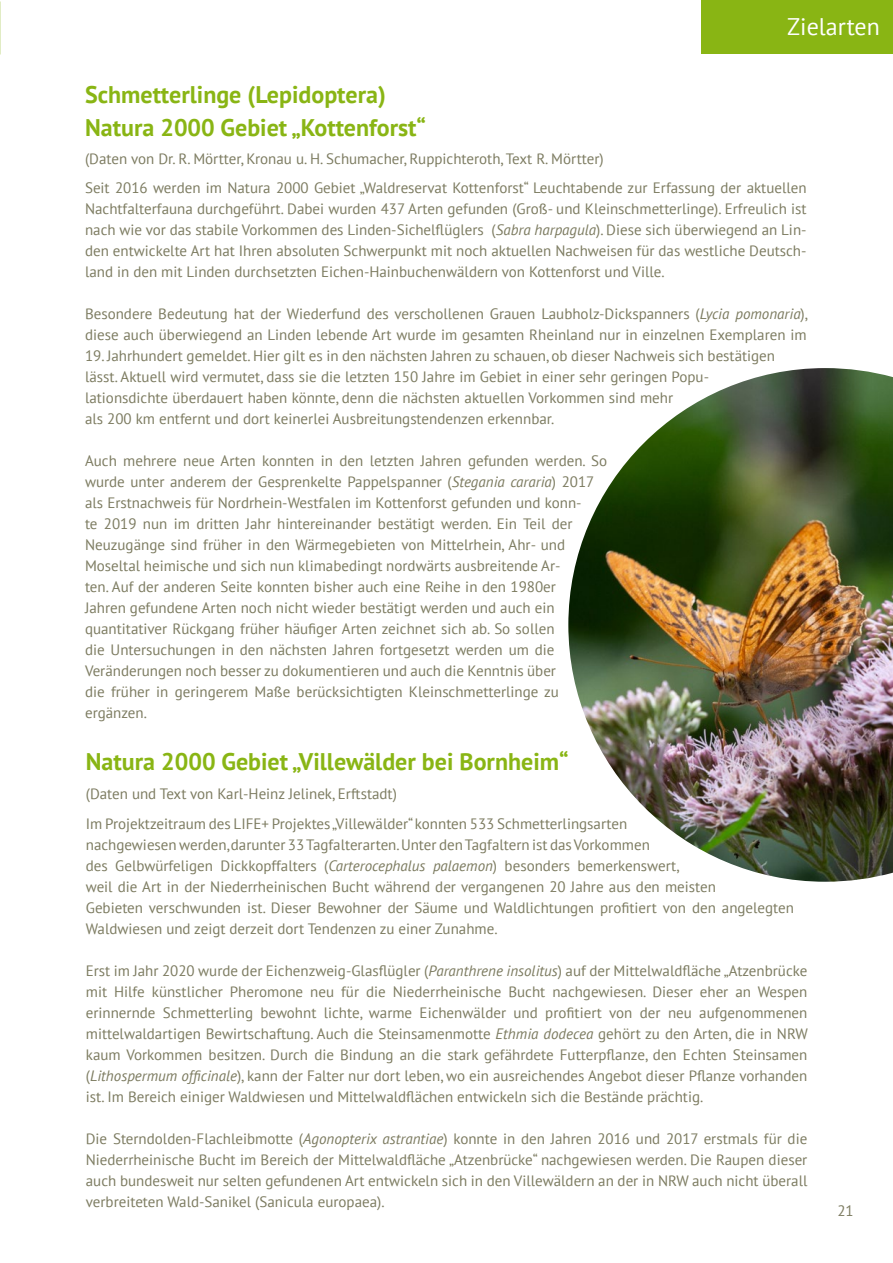
<style>
.page{position:relative;width:893px;height:1263px;background:#fff}
.page>*{position:absolute;margin:0;border:0;box-sizing:border-box;transform-origin:0 0}
.t1{font:700 24px "PT Sans";color:#89b514}
.subhead{font:24px "PT Sans";color:#fff}
.t2{font:15px/21px "PT Sans";color:#7c7b60}
.s1{font-style:italic}
</style>
<div class="page">
<div style="left:701px;top:0;width:192px;height:54px;background:#89b514"></div>
<img style="left:568px;top:368px;width:325px;height:514px">
<p class="subhead" style="left:787px;top:12px;width:94px">Zielarten</p>
<p class="t1" style="left:85px;top:79px;width:302px">Schmetterlinge (Lepidoptera)</p>
<p class="t1" style="left:85px;top:111px;width:342px">Natura 2000 Gebiet „Kottenforst“</p>
<p class="t2" style="left:85px;top:147px;width:520px">(Daten von Dr. R. Mörtter, Kronau u. H. Schumacher, Ruppichteroth, Text R. Mörtter)</p>
<p class="t2" style="left:85px;top:177px;width:723px;text-align:justify">Seit 2016 werden im Natura 2000 Gebiet „Waldreservat Kottenforst“ Leuchtabende zur Erfassung der aktuellen Nachtfalterfauna durchgeführt. Dabei wurden 437 Arten gefunden (Groß- und Kleinschmetterlinge). Erfreulich ist nach wie vor das stabile Vorkommen des Linden-Sichelflüglers (<span class="s1">Sabra harpagula</span>). Diese sich überwiegend an Lin&shy;den entwickelte Art hat Ihren absoluten Schwerpunkt mit noch aktuellen Nachweisen für das westliche Deutsch&shy;land in den mit Linden durchsetzten Eichen-Hainbuchenwäldern von Kottenforst und Ville.</p>
<p class="t2" style="left:85px;top:303px;width:724px">Besondere Bedeutung hat der Wiederfund des verschollenen Grauen Laubholz-Dickspanners (<span class="s1">Lycia pomonaria</span>), diese auch überwiegend an Linden lebende Art wurde im gesamten Rheinland nur in einzelnen Exemplaren im</p>
<p class="t2" style="left:85px;top:345px;width:692px">19. Jahrhundert gemeldet. Hier gilt es in den nächsten Jahren zu schauen, ob dieser Nachweis sich bestätigen lässt. Aktuell wird vermutet, dass sie die letzten 150 Jahre im Gebiet in einer sehr geringen Popu&shy;lationsdichte überdauert haben könnte, denn die nächsten aktuellen Vorkommen sind mehr<br>als 200 km entfernt und dort keinerlei Ausbreitungstendenzen erkennbar.</p>
<p class="t2" style="left:85px;top:450px;width:523px">Auch mehrere neue Arten konnten in den letzten Jahren gefunden werden. So wurde unter anderem der Gesprenkelte Pappelspanner (<span class="s1">Stegania cararia</span>) 2017 als Erstnachweis für Nordrhein-Westfalen im Kottenforst gefunden und konn-<br>te 2019 nun im dritten Jahr hintereinander bestätigt werden. Ein Teil der Neuzugänge sind früher in den Wärmegebieten von Mittelrhein, Ahr- und Moseltal heimische und sich nun klimabedingt nordwärts ausbreitende Ar-<br>ten. Auf der anderen Seite konnten bisher auch eine Reihe in den 1980er<br>Jahren gefundene Arten noch nicht wieder bestätigt werden und auch ein quantitativer Rückgang früher häufiger Arten zeichnet sich ab. So sollen<br>die Untersuchungen in den nächsten Jahren fortgesetzt werden um die Veränderungen noch besser zu dokumentieren und auch die Kenntnis über<br>die früher in geringerem Maße berücksichtigten Kleinschmetterlinge zu ergänzen.</p>
<p class="t1" style="left:86px;top:745px;width:484px">Natura 2000 Gebiet „Villewälder bei Bornheim“</p>
<p class="t2" style="left:86px;top:783px;width:313px">(Daten und Text von Karl-Heinz Jelinek, Erftstadt)</p>
<p class="t2" style="left:86px;top:812px;width:710px">Im Projektzeitraum des LIFE+ Projektes „Villewälder“ konnten 533 Schmetterlingsarten<br>nachgewiesen werden, darunter 33 Tagfalterarten. Unter den Tagfaltern ist das Vorkommen<br>des Gelbwürfeligen Dickkopffalters (<span class="s1">Carterocephalus palaemon</span>) besonders bemerkenswert,<br>weil die Art in der Niederrheinischen Bucht während der vergangenen 20 Jahre aus den meisten<br>Gebieten verschwunden ist. Dieser Bewohner der Säume und Waldlichtungen profitiert von den angelegten Waldwiesen und zeigt derzeit dort Tendenzen zu einer Zunahme.</p>
<p class="t2" style="left:86px;top:959px;width:723px;text-align:justify">Erst im Jahr 2020 wurde der Eichenzweig-Glasflügler (<span class="s1">Paranthrene insolitus</span>) auf der Mittelwaldfläche „Atzenbrücke mit Hilfe künstlicher Pheromone neu für die Niederrheinische Bucht nachgewiesen. Dieser eher an Wespen erinnernde Schmetterling bewohnt lichte, warme Eichenwälder und profitiert von der neu aufgenommenen mittelwaldartigen Bewirtschaftung. Auch die Steinsamenmotte <span class="s1">Ethmia dodecea</span> gehört zu den Arten, die in NRW kaum Vorkommen besitzen. Durch die Bindung an die stark gefährdete Futterpflanze, den Echten Steinsamen (<span class="s1">Lithospermum officinale</span>), kann der Falter nur dort leben, wo ein ausreichendes Angebot dieser Pflanze vorhanden ist. Im Bereich einiger Waldwiesen und Mittelwaldflächen entwickeln sich die Bestände prächtig.</p>
<p class="t2" style="left:86px;top:1127px;width:723px;text-align:justify">Die Sterndolden-Flachleibmotte (<span class="s1">Agonopterix astrantiae</span>) konnte in den Jahren 2016 und 2017 erstmals für die Niederrheinische Bucht im Bereich der Mittelwaldfläche „Atzenbrücke“ nachgewiesen werden. Die Raupen dieser auch bundesweit nur selten gefundenen Art entwickeln sich in den Villewäldern an der in NRW auch nicht überall verbreiteten Wald-Sanikel (Sanicula europaea).</p>
<p class="t2" style="left:837px;top:1200px;width:18px">21</p>
</div>
